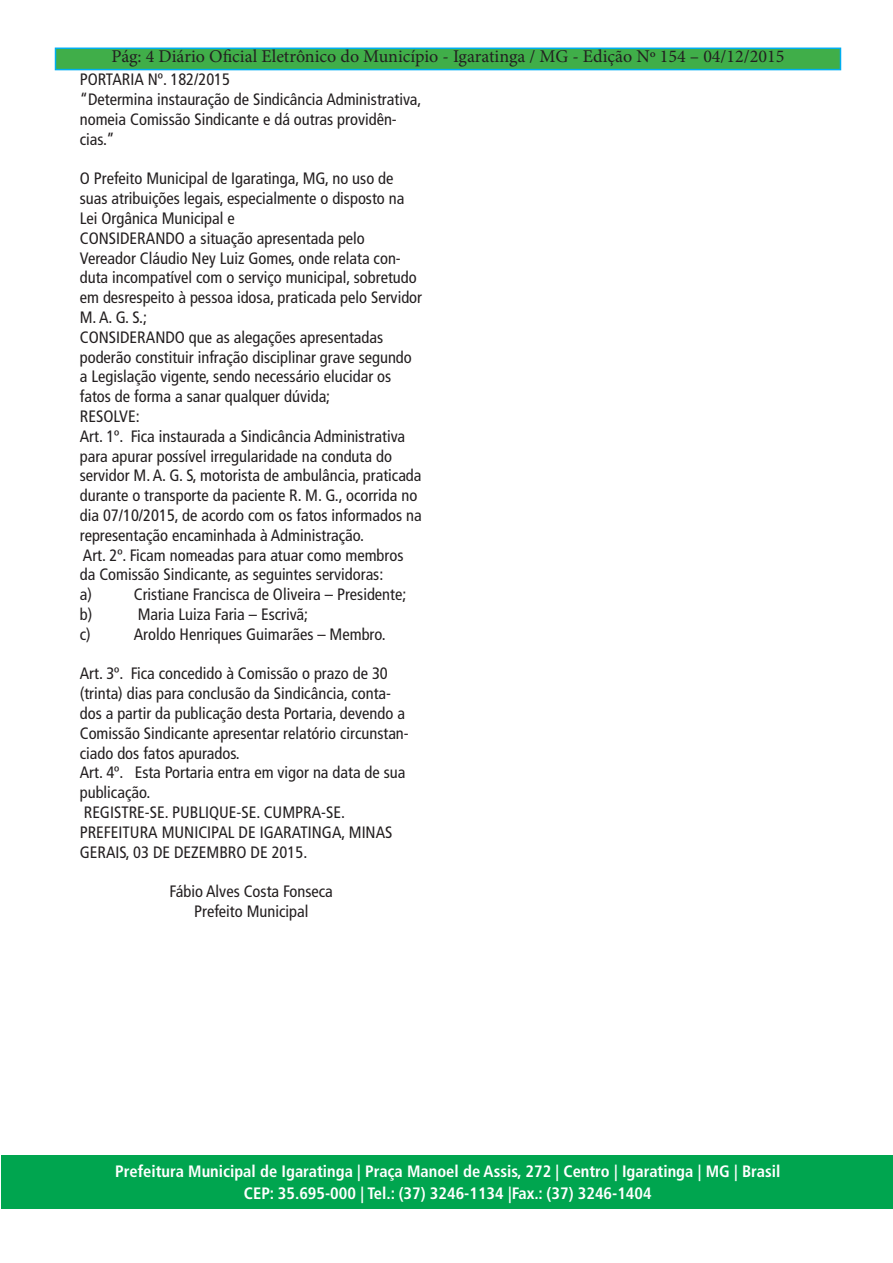
<style>
.page{position:relative;width:893px;height:1263px;background:#fff}
.page>*{position:absolute;margin:0;border:0;box-sizing:border-box;transform-origin:0 0}
.t1{font:18px "Minion Pro";color:#231f20}
.t2{font:condensed 16.5px/19.8px "Frutiger LT Std";color:#231f20}
.t3{font:700 condensed 16.5px "Frutiger LT Std";color:#fff}
</style>
<div class="page">
<div style="left:2px;top:1155px;width:891px;height:53px;background:#00a54f"></div>
<div style="left:56px;top:48px;width:784px;height:22px;background:#40ae49"></div>
<div style="left:55px;top:48px;width:786px;height:22px;border:2px solid #00aeef"></div>
<p class="t1" style="left:112px;top:44px;width:674px">Pág: 4 Diário Oficial Eletrônico do Município - Igaratinga / MG - Edição Nº 154 – 04/12/2015</p>
<p class="t2" style="left:80px;top:70px;width:152px">PORTARIA Nº. 182/2015</p>
<p class="t2" style="left:80px;top:90px;width:343px">“Determina instauração de Sindicância Administrativa, nomeia Comissão Sindicante e dá outras providên&shy;cias.”</p>
<p class="t2" style="left:80px;top:169px;width:326px">O Prefeito Municipal de Igaratinga, MG, no uso de suas atribuições legais, especialmente o disposto na<br>Lei Orgânica Municipal e</p>
<p class="t2" style="left:80px;top:228px;width:344px">CONSIDERANDO a situação apresentada pelo Vereador Cláudio Ney Luiz Gomes, onde relata con&shy;duta incompatível com o serviço municipal, sobretudo em desrespeito à pessoa idosa, praticada pelo Servidor M. A. G. S.;</p>
<p class="t2" style="left:80px;top:327px;width:334px">CONSIDERANDO que as alegações apresentadas poderão constituir infração disciplinar grave segundo a Legislação vigente, sendo necessário elucidar os fatos de forma a sanar qualquer dúvida;</p>
<p class="t2" style="left:80px;top:406px;width:61px">RESOLVE:</p>
<p class="t2" style="left:80px;top:426px;width:343px">Art. 1º. Fica instaurada a Sindicância Administrativa para apurar possível irregularidade na conduta do servidor M. A. G. S, motorista de ambulância, praticada durante o transporte da paciente R. M. G., ocorrida no dia 07/10/2015, de acordo com os fatos informados na representação encaminhada à Administração.</p>
<p class="t2" style="left:80px;top:545px;width:325px">Art. 2º. Ficam nomeadas para atuar como membros da Comissão Sindicante, as seguintes servidoras:</p>
<p class="t2" style="left:80px;top:585px;width:14px">a)</p>
<p class="t2" style="left:134px;top:585px;width:274px">Cristiane Francisca de Oliveira – Presidente;</p>
<p class="t2" style="left:80px;top:604px;width:14px">b)</p>
<p class="t2" style="left:138px;top:604px;width:172px">Maria Luiza Faria – Escrivã;</p>
<p class="t2" style="left:80px;top:624px;width:13px">c)</p>
<p class="t2" style="left:134px;top:624px;width:253px">Aroldo Henriques Guimarães – Membro.</p>
<p class="t2" style="left:80px;top:664px;width:330px">Art. 3º. Fica concedido à Comissão o prazo de 30 (trinta) dias para conclusão da Sindicância, conta&shy;dos a partir da publicação desta Portaria, devendo a Comissão Sindicante apresentar relatório circunstan&shy;ciado dos fatos apurados.</p>
<p class="t2" style="left:80px;top:763px;width:327px">Art. 4º. Esta Portaria entra em vigor na data de sua publicação.</p>
<p class="t2" style="left:84px;top:802px;width:263px">REGISTRE-SE. PUBLIQUE-SE. CUMPRA-SE.</p>
<p class="t2" style="left:80px;top:822px;width:314px">PREFEITURA MUNICIPAL DE IGARATINGA, MINAS<br>GERAIS, 03 DE DEZEMBRO DE 2015.</p>
<p class="t2" style="left:170px;top:882px;width:165px">Fábio Alves Costa Fonseca</p>
<p class="t2" style="left:194px;top:901px;width:116px">Prefeito Municipal</p>
<p class="t3" style="left:115px;top:1161px;width:667px">Prefeitura Municipal de Igaratinga | Praça Manoel de Assis, 272 | Centro | Igaratinga | MG | Brasil</p>
<p class="t3" style="left:244px;top:1183px;width:409px">CEP: 35.695-000 | Tel.: (37) 3246-1134 |Fax.: (37) 3246-1404</p>
</div>
